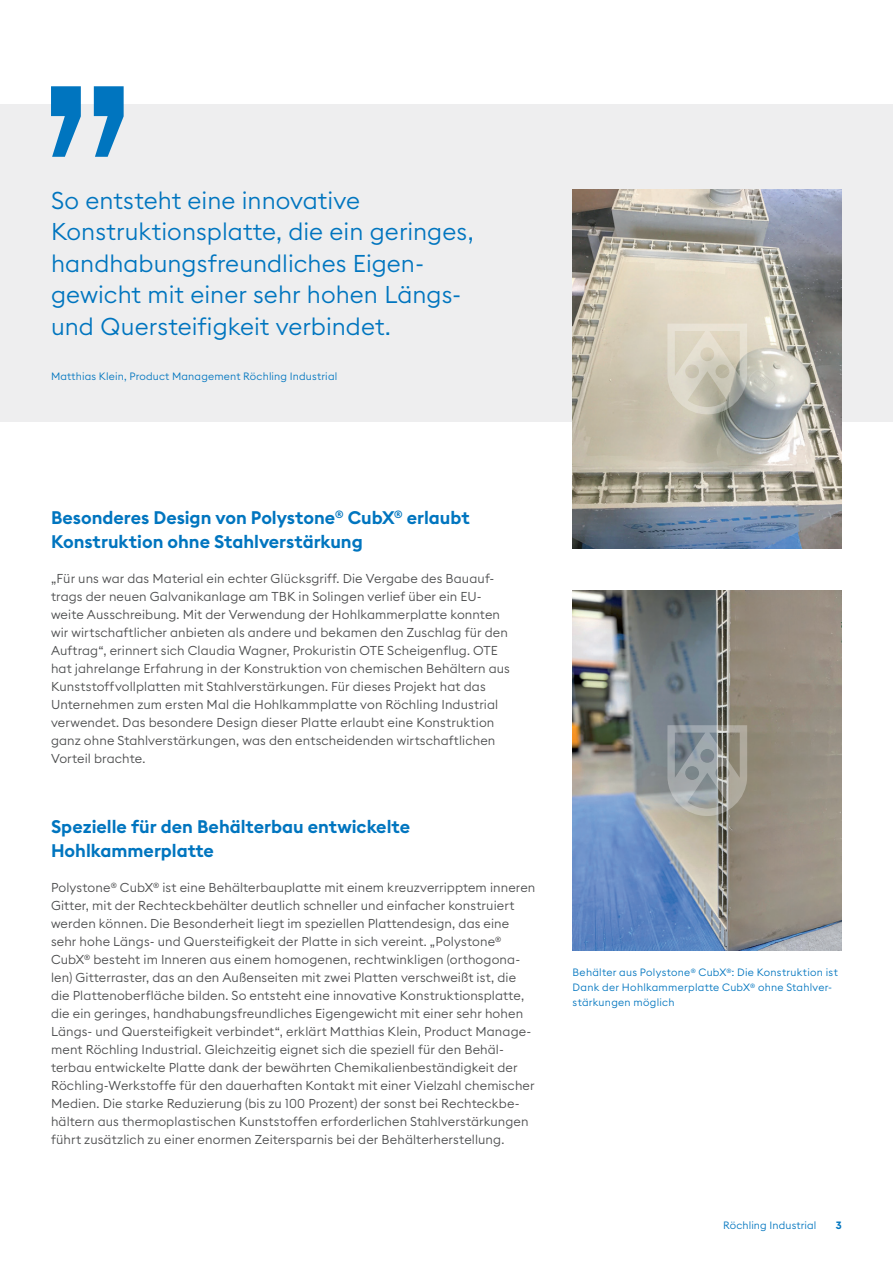
<style>
.page{position:relative;width:893px;height:1263px;background:#fff}
.page>*{position:absolute;margin:0;border:0;box-sizing:border-box;transform-origin:0 0}
.t1{font:300 24px/31.5px "Euclid Square";color:#0075bf}
.t2{font:600 18px/24px "Euclid Square";color:#0075bf}
.t3{font:300 12.75px/18px "Euclid Square";letter-spacing:.01em;color:#4b4c4d}
.t4{font:300 10.5px/15px "Euclid Square";letter-spacing:.02em;color:#0075bf}
.t5{font:600 10.5px "Euclid Square";color:#0075bf}
</style>
<div class="page">
<div style="left:0;top:104px;width:893px;height:317px;background:#eeeeef"></div>
<svg style="left:51px;top:86px;width:30px;height:71px"></svg>
<svg style="left:94px;top:86px;width:30px;height:71px"></svg>
<img style="left:573px;top:189px;width:269px;height:359px">
<img style="left:573px;top:591px;width:269px;height:359px">
<svg style="left:667px;top:725px;width:80px;height:91px;background:#989b99"></svg>
<svg style="left:667px;top:324px;width:80px;height:90px;background:#cec9ba"></svg>
<h1 class="t1" style="left:51px;top:184px;width:424px">So entsteht eine innovative Konstruktionsplatte, die ein geringes, handhabungsfreundliches Eigen&shy;gewicht mit einer sehr hohen Längs&shy;und Quersteifigkeit verbindet.</h1>
<p class="t4" style="left:51px;top:368px;width:288px">Matthias Klein, Product Management Röchling Industrial</p>
<h2 class="t2" style="left:51px;top:506px;width:420px">Besonderes Design von Polystone<sup>®</sup> CubX<sup>®</sup> erlaubt<br>Konstruktion ohne Stahlverstärkung</h2>
<p class="t3" style="left:51px;top:569px;width:460px">„Für uns war das Material ein echter Glücksgriff. Die Vergabe des Bauauf&shy;trags der neuen Galvanikanlage am TBK in Solingen verlief über ein EU&shy;weite Ausschreibung. Mit der Verwendung der Hohlkammerplatte konnten wir wirtschaftlicher anbieten als andere und bekamen den Zuschlag für den Auftrag“, erinnert sich Claudia Wagner, Prokuristin OTE Scheigenflug. OTE hat jahrelange Erfahrung in der Konstruktion von chemischen Behältern aus Kunststoffvollplatten mit Stahlverstärkungen. Für dieses Projekt hat das Unternehmen zum ersten Mal die Hohlkammplatte von Röchling Industrial verwendet. Das besondere Design dieser Platte erlaubt eine Konstruktion ganz ohne Stahlverstärkungen, was den entscheidenden wirtschaftlichen Vorteil brachte.</p>
<h2 class="t2" style="left:51px;top:815px;width:361px">Spezielle für den Behälterbau entwickelte<br>Hohlkammerplatte</h2>
<p class="t3" style="left:51px;top:878px;width:486px">Polystone<sup>®</sup> CubX<sup>®</sup> ist eine Behälterbauplatte mit einem kreuzverripptem inneren Gitter, mit der Rechteckbehälter deutlich schneller und einfacher konstruiert werden können. Die Besonderheit liegt im speziellen Plattendesign, das eine sehr hohe Längs- und Quersteifigkeit der Platte in sich vereint. „Polystone<sup>® </sup>CubX<sup>®</sup> besteht im Inneren aus einem homogenen, rechtwinkligen (orthogona&shy;len) Gitterraster, das an den Außenseiten mit zwei Platten verschweißt ist, die die Plattenoberfläche bilden. So entsteht eine innovative Konstruktionsplatte, die ein geringes, handhabungsfreundliches Eigengewicht mit einer sehr hohen Längs- und Quersteifigkeit verbindet“, erklärt Matthias Klein, Product Manage&shy;ment Röchling Industrial. Gleichzeitig eignet sich die speziell für den Behäl&shy;terbau entwickelte Platte dank der bewährten Chemikalienbeständigkeit der Röchling-Werkstoffe für den dauerhaften Kontakt mit einer Vielzahl chemischer Medien. Die starke Reduzierung (bis zu 100 Prozent) der sonst bei Rechteckbe&shy;hältern aus thermoplastischen Kunststoffen erforderlichen Stahlverstärkungen führt zusätzlich zu einer enormen Zeitersparnis bei der Behälterherstellung.</p>
<p class="t4" style="left:573px;top:965px;width:267px">Behälter aus Polystone<sup>®</sup> CubX<sup>®</sup>: Die Konstruktion ist<br>Dank der Hohlkammerplatte CubX<sup>®</sup> ohne Stahlver&shy;stärkungen möglich</p>
<p class="t4" style="left:723px;top:1217px;width:95px">Röchling Industrial</p>
<p class="t5" style="left:836px;top:1218px;width:7px">3</p>
</div>
